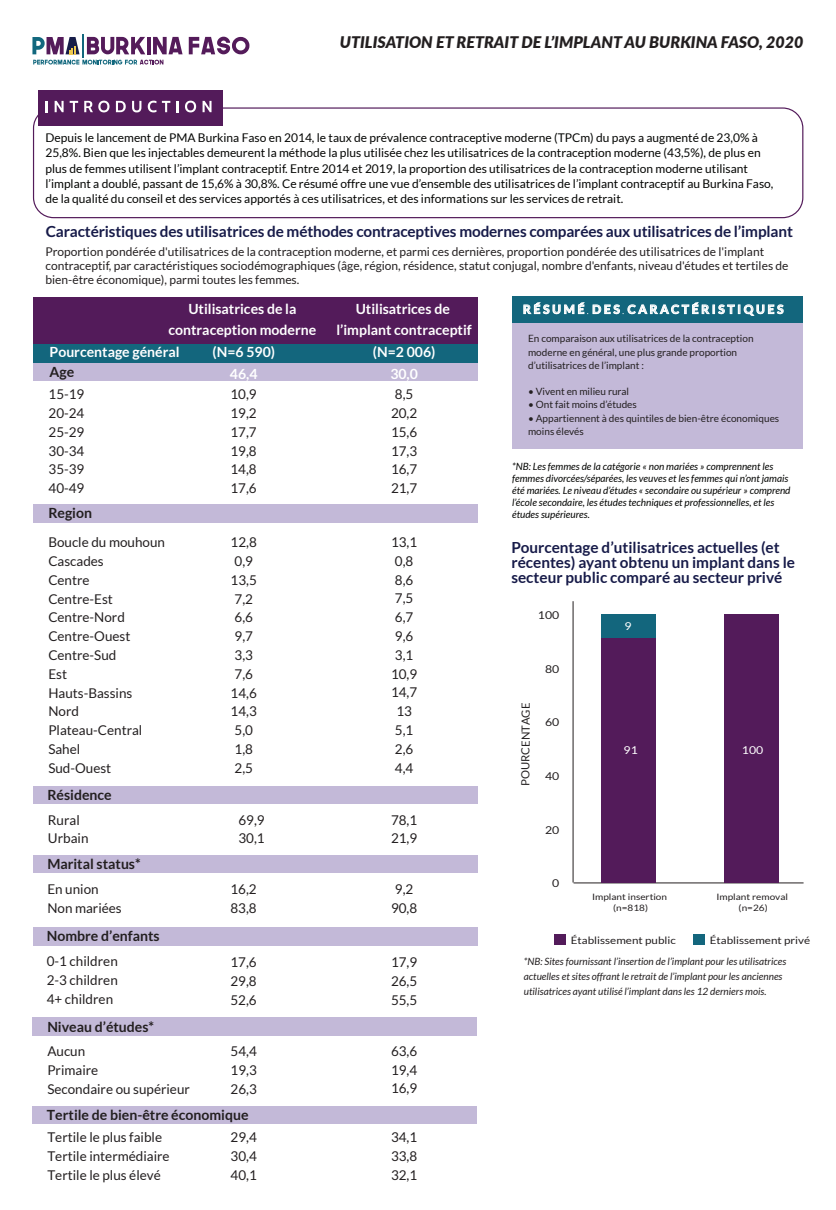
<style>
.page{position:relative;width:836px;height:1210px;background:#fff}
.page>*{position:absolute;margin:0;border:0;box-sizing:border-box;transform-origin:0 0}
.t1{font:italic 900 16px "Lato";color:#231f20}
.t2{font:700 15.28px/15.2px "Lato";letter-spacing:-.01em;color:#171b49}
.t3{font:700 14.04px/21.6px "Lato";color:#fff;text-align:center}
.t4{font:700 14.04px "Lato";color:#231f20}
.t5{font:13.44px/18.8px "Lato";color:#231f20}
.t6{font:12px/15.2px "Lato";color:#040503}
.t7{font:12px/14px "Lato";color:#231f20}
.t8{font:700 12px "Lato";letter-spacing:.225em;color:#fff}
.t9{font:11.24px "Lato";color:#231f20}
.t10{font:10.76px "Lato";color:#231f20;scale:1.14 1}
.t11{font:10.76px "Lato";color:#fff;scale:1.14 1}
.t12{font:10.2px "Lato";color:#231f20;scale:1.14 1}
.t13{font:italic 10px/12px "Lato";color:#040503}
.t14{font:10px/13.2px "Lato";color:#231f20}
.t15{font:italic 10px/15.2px "Lato";color:#231f20}
.t16{font:8.8px/10.6px "Lato";color:#231f20;text-align:center;scale:1.14 1}
</style>
<div class="page">
<div style="left:33px;top:107px;width:770px;height:111px;border:1px solid #531b5a;border-radius:20px"></div>
<div style="left:39px;top:90px;width:184px;height:35px;background:#531b5a"></div>
<svg style="left:45px;top:101px;width:2px;height:11px"></svg>
<svg style="left:55px;top:101px;width:9px;height:11px"></svg>
<svg style="left:70px;top:101px;width:8px;height:11px"></svg>
<svg style="left:84px;top:101px;width:25px;height:11px"></svg>
<svg style="left:116px;top:101px;width:10px;height:11px"></svg>
<svg style="left:132px;top:101px;width:9px;height:11px"></svg>
<svg style="left:148px;top:101px;width:8px;height:11px"></svg>
<svg style="left:162px;top:101px;width:8px;height:11px"></svg>
<svg style="left:176px;top:101px;width:2px;height:11px"></svg>
<svg style="left:185px;top:101px;width:11px;height:11px"></svg>
<svg style="left:202px;top:101px;width:9px;height:11px"></svg>
<div style="left:32px;top:1017px;width:445px;height:19px;background:#c3b9d8"></div>
<div style="left:34px;top:855px;width:444px;height:17px;background:#c3b9d8"></div>
<div style="left:34px;top:297px;width:444px;height:47px;background:#531b5a"></div>
<div style="left:34px;top:344px;width:444px;height:19px;background:#13667d"></div>
<div style="left:34px;top:363px;width:444px;height:18px;background:#c3b9d8"></div>
<div style="left:34px;top:504px;width:444px;height:19px;background:#c3b9d8"></div>
<div style="left:34px;top:786px;width:444px;height:18px;background:#c3b9d8"></div>
<div style="left:34px;top:926px;width:444px;height:19px;background:#c3b9d8"></div>
<div style="left:32px;top:1106px;width:445px;height:17px;background:#c3b9d8"></div>
<div style="left:512px;top:297px;width:290px;height:27px;background:#13667d"></div>
<div style="left:512px;top:323px;width:290px;height:125px;background:#c3b9d8"></div>
<hr style="left:572px;top:601px;width:1px;height:281px;background:#231f20">
<hr style="left:573px;top:882px;width:230px;height:1px;background:#231f20">
<div style="left:601px;top:615px;width:54px;height:268px;background:#13667d"></div>
<div style="left:601px;top:639px;width:54px;height:244px;background:#531b5a"></div>
<div style="left:723px;top:615px;width:55px;height:268px;background:#531b5a"></div>
<svg style="left:189px;top:37px;width:60px;height:17px"></svg>
<svg style="left:32px;top:34px;width:150px;height:30px"></svg>
<svg style="left:523px;top:302px;width:260px;height:14px"></svg>
<div style="left:554px;top:934px;width:11px;height:10px;background:#531b5a"></div>
<div style="left:693px;top:934px;width:11px;height:10px;background:#13667d"></div>
<h1 class="t1" style="left:340px;top:30px;width:465px">UTILISATION ET RETRAIT DE L’IMPLANT AU BURKINA FASO, 2020</h1>
<p class="t6" style="left:45px;top:130px;width:729px">Depuis le lancement de PMA Burkina Faso en 2014, le taux de prévalence contraceptive moderne (TPCm) du pays a augmenté de 23,0% à 25,8%. Bien que les injectables demeurent la méthode la plus utilisée chez les utilisatrices de la contraception moderne (43,5%), de plus en plus de femmes utilisent l’implant contraceptif. Entre 2014 et 2019, la proportion des utilisatrices de la contraception moderne utilisant l’implant a doublé, passant de 15,6% à 30,8%. Ce résumé offre une vue d’ensemble des utilisatrices de l’implant contraceptif au Burkina Faso, de la qualité du conseil et des services apportés à ces utilisatrices, et des informations sur les services de retrait.</p>
<p class="t2" style="left:46px;top:223px;width:748px">Caractéristiques des utilisatrices de méthodes contraceptives modernes comparées aux utilisatrices de l’implant</p>
<p class="t7" style="left:45px;top:245px;width:744px">Proportion pondérée d'utilisatrices de la contraception moderne, et parmi ces dernières, proportion pondérée des utilisatrices de l'implant contraceptif, par caractéristiques sociodémographiques (âge, région, résidence, statut conjugal, nombre d'enfants, niveau d'études et tertiles de bien-être économique), parmi toutes les femmes.</p>
<p class="t3" style="left:168px;top:298px;width:149px">Utilisatrices de la contraception moderne (N=6 590)<br>46,4</p>
<p class="t3" style="left:50px;top:341px;width:131px">Pourcentage général</p>
<p class="t4" style="left:50px;top:364px;width:26px">Age</p>
<p class="t3" style="left:336px;top:298px;width:137px">Utilisatrices de l’implant contraceptif (N=2 006)<br>30,0</p>
<p class="t5" style="left:48px;top:385px;width:37px;text-align:justify">15-19<br>20-24<br>25-29<br>30-34<br>35-39<br>40-49</p>
<p class="t5" style="left:230px;top:385px;width:28px;text-align:justify">10,9<br>19,2<br>17,7<br>19,8<br>14,8<br>17,6</p>
<p class="t5" style="left:391px;top:385px;width:28px">8,5<br>20,2<br>15,6<br>17,3<br>16,7<br>21,7</p>
<p class="t4" style="left:48px;top:504px;width:45px">Region</p>
<p class="t5" style="left:48px;top:533px;width:118px">Boucle du mouhoun<br>Cascades<br>Centre<br>Centre-Est<br>Centre-Nord<br>Centre-Ouest<br>Centre-Sud<br>Est<br>Hauts-Bassins<br>Nord<br>Plateau-Central<br>Sahel<br>Sud-Ouest</p>
<p class="t5" style="left:230px;top:533px;width:28px">12,8<br>0,9<br>13,5<br>7,2<br>6,6<br>9,7<br>3,3<br>7,6<br>14,6<br>14,3<br>5,0<br>1,8<br>2,5</p>
<p class="t5" style="left:391px;top:533px;width:28px;text-align:center">13,1<br>0,8<br>8,6<br>7,5<br>6,7<br>9,6<br>3,1<br>10,9<br>14,7<br>13<br>5,1<br>2,6<br>4,4</p>
<p class="t4" style="left:47px;top:787px;width:66px">Résidence</p>
<p class="t5" style="left:48px;top:810px;width:42px">Rural<br>Urbain</p>
<p class="t5" style="left:238px;top:810px;width:28px">69,9<br>30,1</p>
<p class="t5" style="left:391px;top:810px;width:28px">78,1<br>21,9</p>
<p class="t5" style="left:47px;top:880px;width:76px">En union<br>Non mariées</p>
<p class="t5" style="left:230px;top:880px;width:28px">16,2<br>83,8</p>
<p class="t5" style="left:391px;top:880px;width:28px">9,2<br>90,8</p>
<p class="t4" style="left:47px;top:855px;width:95px">Marital status*</p>
<p class="t4" style="left:47px;top:927px;width:114px">Nombre d’enfants</p>
<p class="t5" style="left:47px;top:951px;width:72px;text-align:justify">0-1 children 2-3 children 4+ children</p>
<p class="t5" style="left:230px;top:953px;width:28px;text-align:justify">17,6<br>29,8<br>52,6</p>
<p class="t5" style="left:391px;top:953px;width:28px;text-align:justify">17,9<br>26,5<br>55,5</p>
<p class="t5" style="left:47px;top:1041px;width:144px">Aucun<br>Primaire<br>Secondaire ou supérieur</p>
<p class="t5" style="left:230px;top:1041px;width:28px;text-align:justify">54,4<br>19,3<br>26,3</p>
<p class="t5" style="left:391px;top:1041px;width:28px;text-align:justify">63,6<br>19,4<br>16,9</p>
<p class="t5" style="left:47px;top:1127px;width:124px">Tertile le plus faible<br>Tertile intermédiaire<br>Tertile le plus élevé</p>
<p class="t5" style="left:230px;top:1127px;width:28px;text-align:justify">29,4<br>30,4<br>40,1</p>
<p class="t5" style="left:391px;top:1127px;width:28px;text-align:justify">34,1<br>33,8<br>32,1</p>
<p class="t4" style="left:47px;top:1018px;width:108px">Niveau d’études*</p>
<p class="t4" style="left:47px;top:1106px;width:203px">Tertile de bien-être économique</p>
<p class="t8" style="left:522px;top:302px;width:262px">RÉSUMÉ DES CARACTÉRISTIQUES</p>
<p class="t14" style="left:528px;top:332px;width:227px">En comparaison aux utilisatrices de la contraception moderne en général, une plus grande proportion d’utilisatrices de l’implant :</p>
<p class="t14" style="left:528px;top:385px;width:102px">• Vivent en milieu rural</p>
<p class="t14" style="left:528px;top:398px;width:110px">• Ont fait moins d’études</p>
<p class="t14" style="left:528px;top:411px;width:252px">• Appartiennent à des quintiles de bien-être économiques moins élevés</p>
<p class="t13" style="left:512px;top:460px;width:280px">*NB: Les femmes de la catégorie « non mariées » comprennent les femmes divorcées/séparées, les veuves et les femmes qui n’ont jamais été mariées. Le niveau d’études « secondaire ou supérieur » comprend l’école secondaire, les études techniques et professionnelles, et les études supérieures.</p>
<p class="t2" style="left:511px;top:539px;width:285px">Pourcentage d’utilisatrices actuelles (et récentes) ayant obtenu un implant dans le secteur public comparé au secteur privé</p>
<p class="t10" style="left:537px;top:609px;width:20px">100</p>
<p class="t9" style="left:519px;top:786px;width:85px;rotate:-90deg">POURCENTAGE</p>
<p class="t10" style="left:545px;top:662px;width:14px">80</p>
<p class="t10" style="left:545px;top:716px;width:14px">60</p>
<p class="t10" style="left:545px;top:769px;width:14px">40</p>
<p class="t10" style="left:545px;top:823px;width:14px">20</p>
<p class="t10" style="left:552px;top:876px;width:8px">0</p>
<p class="t11" style="left:624px;top:620px;width:8px">9</p>
<p class="t11" style="left:623px;top:744px;width:14px">91</p>
<p class="t11" style="left:741px;top:744px;width:20px">100</p>
<p class="t16" style="left:591px;top:891px;width:67px">Implant insertion (n=818)</p>
<p class="t16" style="left:716px;top:891px;width:64px">Implant removal (n=26)</p>
<p class="t12" style="left:570px;top:934px;width:94px">Établissement public</p>
<p class="t12" style="left:709px;top:934px;width:90px">Établissement privé</p>
<p class="t15" style="left:523px;top:953px;width:264px">*NB: Sites fournissant l’insertion de l’implant pour les utilisatrices actuelles et sites offrant le retrait de l’implant pour les anciennes utilisatrices ayant utilisé l’implant dans les 12 derniers mois.</p>
</div>
